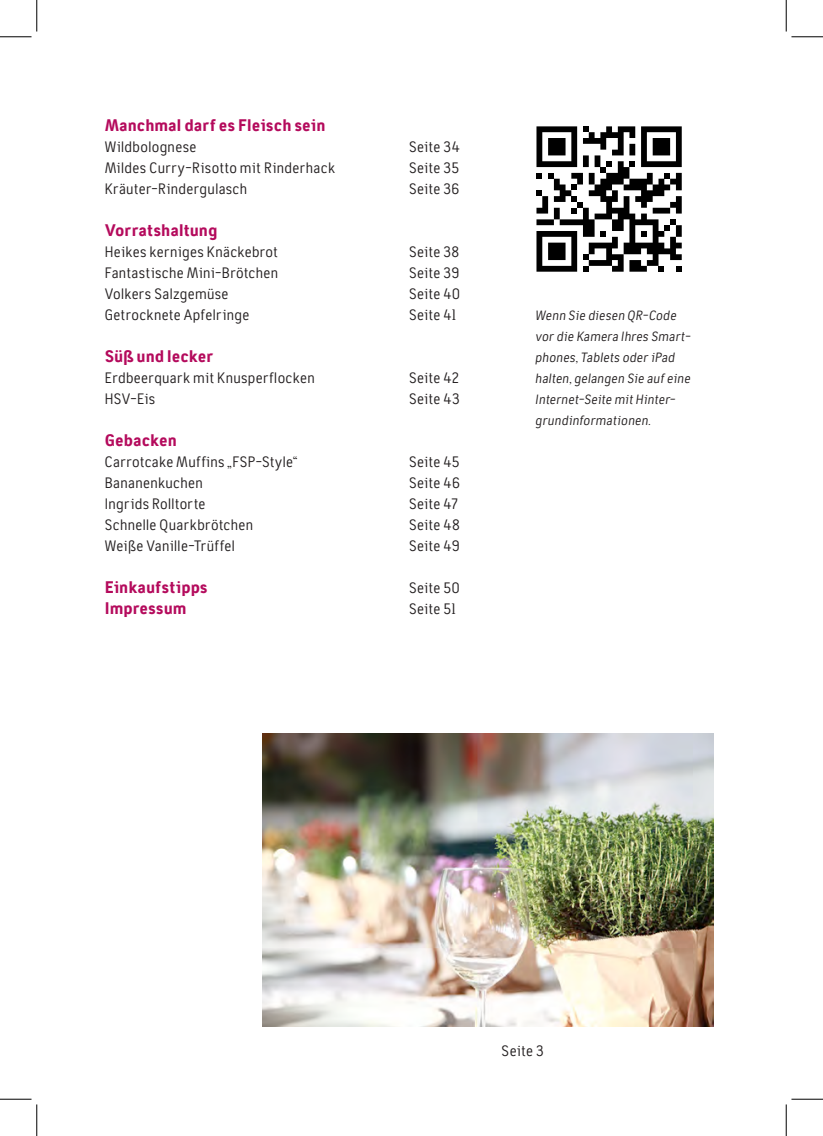
<style>
.page{position:relative;width:823px;height:1136px;background:#fff}
.page>*{position:absolute;margin:0;border:0;box-sizing:border-box;transform-origin:0 0}
.t1{font:800 17.5px/21px "Tempelhof";letter-spacing:.005em;color:#b40a5c}
.t2{font:15.75px/21px "Tempelhof";letter-spacing:.01em;color:#231f20}
.t3{font:italic 14px/21px "Tempelhof";letter-spacing:.01em;color:#231f20}
</style>
<div class="page">
<img style="left:262px;top:733px;width:451px;height:292px">
<svg style="left:536px;top:126px;width:145px;height:145px"></svg>
<hr style="left:0;top:36px;width:32px;height:1px;background:#000">
<hr style="left:791px;top:36px;width:32px;height:1px;background:#000">
<hr style="left:0;top:1098px;width:32px;height:1px;background:#000">
<hr style="left:791px;top:1098px;width:32px;height:1px;background:#000">
<hr style="left:36px;top:0;width:1px;height:31px;background:#000">
<hr style="left:36px;top:1104px;width:1px;height:31px;background:#000">
<hr style="left:786px;top:0;width:1px;height:31px;background:#000">
<hr style="left:786px;top:1104px;width:1px;height:31px;background:#000">
<p class="t1" style="left:105px;top:115px;width:222px">Manchmal darf es Fleisch sein</p>
<p class="t2" style="left:105px;top:136px;width:232px">Wildbolognese<br>Mildes Curry-Risotto mit Rinderhack<br>Kräuter-Rindergulasch</p>
<p class="t1" style="left:105px;top:220px;width:114px">Vorratshaltung</p>
<p class="t2" style="left:105px;top:241px;width:175px">Heikes kerniges Knäckebrot<br>Fantastische Mini-Brötchen<br>Volkers Salzgemüse<br>Getrocknete Apfelringe</p>
<p class="t1" style="left:105px;top:346px;width:110px">Süß und lecker</p>
<p class="t2" style="left:105px;top:367px;width:211px">Erdbeerquark mit Knusperflocken<br>HSV-Eis</p>
<p class="t1" style="left:105px;top:430px;width:73px">Gebacken</p>
<p class="t2" style="left:105px;top:451px;width:194px">Carrotcake Muffins „FSP-Style“<br>Bananenkuchen<br>Ingrids Rolltorte<br>Schnelle Quarkbrötchen<br>Weiße Vanille-Trüffel</p>
<p class="t1" style="left:105px;top:577px;width:104px">Einkaufstipps<br>Impressum</p>
<p class="t2" style="left:409px;top:136px;width:52px;text-align:justify">Seite 34<br>Seite 35<br>Seite 36</p>
<p class="t2" style="left:409px;top:241px;width:52px;text-align:justify">Seite 38<br>Seite 39<br>Seite 40<br>Seite 41</p>
<p class="t2" style="left:409px;top:367px;width:52px">Seite 42<br>Seite 43</p>
<p class="t2" style="left:409px;top:451px;width:53px;text-align:justify">Seite 45<br>Seite 46<br>Seite 47<br>Seite 48<br>Seite 49</p>
<p class="t2" style="left:409px;top:577px;width:52px">Seite 50<br>Seite 51</p>
<p class="t3" style="left:535px;top:305px;width:157px">Wenn Sie diesen QR-Code vor die Kamera Ihres Smart&shy;phones, Tablets oder iPad halten, gelangen Sie auf eine<br>Internet-Seite mit Hinter&shy;grundinformationen.</p>
<p class="t2" style="left:501px;top:1039px;width:44px">Seite 3</p>
</div>
